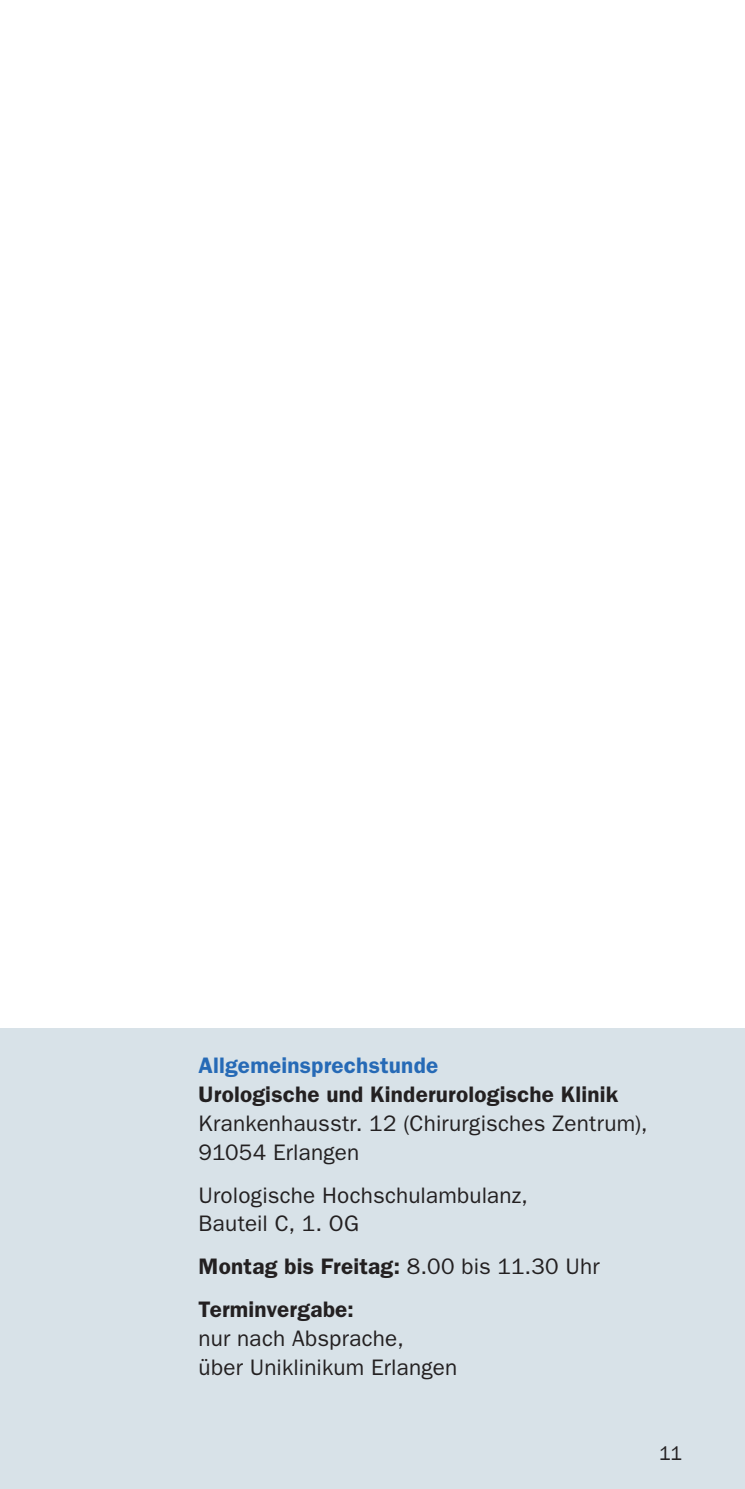
<style>
.page{position:relative;width:745px;height:1489px;background:#fff}
.page>*{position:absolute;margin:0;border:0;box-sizing:border-box;transform-origin:0 0}
.t1{font:22.5px/28.8px "Franklin Gothic LT";letter-spacing:.01em;color:#232021}
.t2{font:600 22.5px/43px "Franklin Gothic LT";letter-spacing:.01em;color:#232021}
.t3{font:600 22.5px "Franklin Gothic LT";letter-spacing:.01em;color:#266ab6}
.t4{font:20px "Franklin Gothic";color:#232021}
.s1{font-weight:400}
</style>
<div class="page">
<div style="left:0;top:1028px;width:744px;height:460px;background:#d8e2e8"></div>
<p class="t3" style="left:198px;top:1052px;width:241px">Allgemeinsprechstunde</p>
<p class="t2" style="left:198px;top:1072px;width:421px">Urologische und Kinderurologische Klinik</p>
<p class="t1" style="left:198px;top:1108px;width:450px">Krankenhausstr. 12 (Chirurgisches Zentrum),<br>91054 Erlangen</p>
<p class="t1" style="left:198px;top:1180px;width:331px">Urologische Hochschulambulanz,<br>Bauteil C, 1. OG</p>
<p class="t2" style="left:198px;top:1244px;width:402px">Montag bis Freitag: <span class="s1">8.00 bis 11.30 Uhr<br></span>Terminvergabe:</p>
<p class="t1" style="left:198px;top:1324px;width:260px">nur nach Absprache,<br>über Uniklinikum Erlangen</p>
<p class="t4" style="left:658px;top:1441px;width:25px">11</p>
</div>
